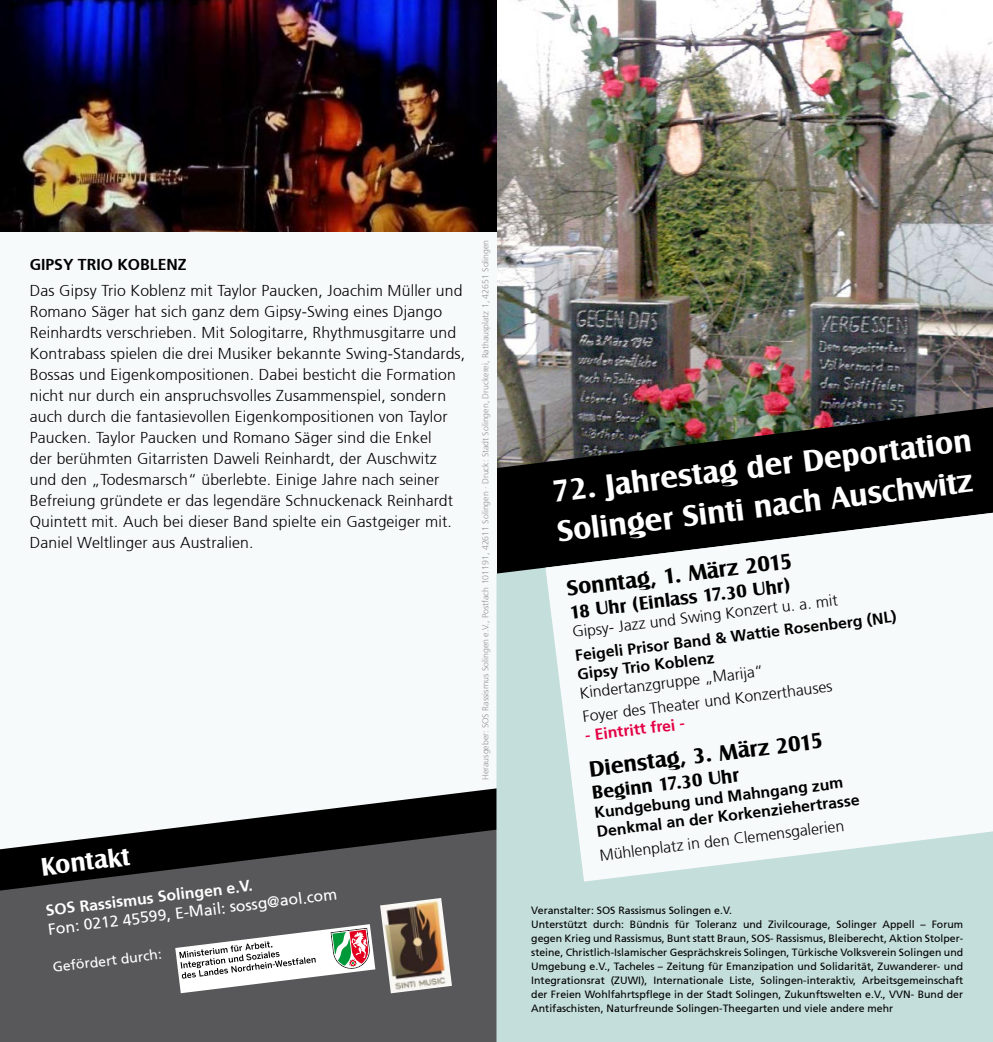
<style>
.page{position:relative;width:993px;height:1042px;background:#fff}
.page>*{position:absolute;margin:0;border:0;box-sizing:border-box;transform-origin:0 0}
.t1{font:700 31.5px "Castle T";color:#fff}
.t2{font:700 26.25px "Castle T";color:#fff}
.t3{font:700 22.75px "Castle T";color:#000}
.t4{font:700 19.25px "Castle T";color:#000}
.Fließtext{font:300 15.75px/21px "Frutiger";letter-spacing:.01em;color:#000}
.Fließtext-2{font:700 15.75px "Frutiger";color:#000}
.t5{font:15.75px "Frutiger";color:#fff}
.t6{font:700 15.75px "Frutiger";color:#fff}
.t7{font:700 15.75px "Frutiger";color:#e30045}
.t8{font:14px "Frutiger";color:#fff}
.t9{font:10.5px/14px "Frutiger";color:#000;text-align:justify}
.t10{font:300 8.75px "Frutiger";color:#929395}
.s1{font-weight:700}
</style>
<div class="page">
<img style="left:496px;top:0;width:496px;height:407px">
<img style="left:497px;top:407px;width:495px;height:106px">
<img style="left:0;top:0;width:496px;height:232px">
<div style="left:0;top:232px;width:496px;height:639px;background:#f7fafa"></div>
<div style="left:0;top:890px;width:496px;height:152px;background:#58585a"></div>
<svg style="left:175px;top:924px;width:200px;height:69px"></svg>
<img style="left:380px;top:898px;width:72px;height:95px">
<svg style="left:0;top:788px;width:496px;height:102px"></svg>
<div style="left:496px;top:513px;width:496px;height:529px;background:#c4dedb"></div>
<svg style="left:545px;top:513px;width:447px;height:368px"></svg>
<p class="Fließtext-2" style="left:30px;top:255px;width:158px">GIPSY TRIO KOBLENZ</p>
<p class="Fließtext" style="left:30px;top:280px;width:437px">Das Gipsy Trio Koblenz mit Taylor Paucken, Joachim Müller und Romano Säger hat sich ganz dem Gipsy-Swing eines Django Reinhardts verschrieben. Mit Sologitarre, Rhythmusgitarre und Kontrabass spielen die drei Musiker bekannte Swing-Standards, Bossas und Eigenkompositionen. Dabei besticht die Formation nicht nur durch ein anspruchsvolles Zusammenspiel, sondern auch durch die fantasievollen Eigenkompositionen von Taylor Paucken. Taylor Paucken und Romano Säger sind die Enkel<br>der berühmten Gitarristen Daweli Reinhardt, der Auschwitz und den „Todesmarsch“ überlebte. Einige Jahre nach seiner Befreiung gründete er das legendäre Schnuckenack Reinhardt Quintett mit. Auch bei dieser Band spielte ein Gastgeiger mit.<br>Daniel Weltlinger aus Australien.</p>
<p class="t10" style="left:480px;top:780px;width:542px;rotate:-90deg">Herausgeber: SOS Rassismus Solingen e.V., Postfach 101191, 42611 Solingen · Druck: Stadt Solingen, Druckerei, Rathausplatz 1, 42651 Solingen</p>
<p class="t2" style="left:39px;top:852px;width:91px;rotate:-7deg">Kontakt</p>
<p class="t6" style="left:45px;top:901px;width:210px;rotate:-7deg">SOS Rassismus Solingen e.V.</p>
<p class="t5" style="left:47px;top:920px;width:292px;rotate:-7deg">Fon: 0212 45599, E-Mail: sossg@aol.com</p>
<p class="t8" style="left:52px;top:959px;width:111px;rotate:-7deg">Gefördert durch:</p>
<p class="t1" style="left:550px;top:474px;width:423px;rotate:-7deg">72. Jahrestag der Deportation</p>
<p class="t1" style="left:555px;top:514px;width:419px;rotate:-7deg">Solinger Sinti nach Auschwitz</p>
<p class="t3" style="left:565px;top:575px;width:228px;rotate:-7deg">Sonntag, 1. März 2015</p>
<p class="t4" style="left:568px;top:601px;width:223px;rotate:-7deg">18 Uhr (Einlass 17.30 Uhr)</p>
<p class="Fließtext" style="left:571px;top:622px;width:268px;rotate:-7deg">Gipsy- Jazz und Swing Konzert u. a. mit</p>
<p class="Fließtext-2" style="left:574px;top:646px;width:325px;rotate:-7deg">Feigeli Prisor Band &amp; Wattie Rosenberg (NL)</p>
<p class="Fließtext" style="left:576px;top:665px;width:186px;line-height:18.9px;rotate:-7deg"><span class="s1">Gipsy Trio Koblenz<br></span>Kindertanzgruppe „Marija“</p>
<p class="Fließtext" style="left:581px;top:707px;width:253px;rotate:-7deg">Foyer des Theater und Konzerthauses</p>
<p class="t7" style="left:583px;top:726px;width:102px;rotate:-7deg">- Eintritt frei -</p>
<p class="t3" style="left:587px;top:756px;width:237px;rotate:-7deg">Dienstag, 3. März 2015</p>
<p class="t4" style="left:590px;top:782px;width:149px;rotate:-7deg">Beginn 17.30 Uhr</p>
<p class="Fließtext-2" style="left:593px;top:803px;width:252px;rotate:-7deg">Kundgebung und Mahngang zum</p>
<p class="Fließtext-2" style="left:595px;top:822px;width:266px;rotate:-7deg">Denkmal an der Korkenziehertrasse</p>
<p class="Fließtext" style="left:598px;top:845px;width:247px;rotate:-7deg">Mühlenplatz in den Clemensgalerien</p>
<p class="t9" style="left:531px;top:903px;width:202px">Veranstalter: SOS Rassismus Solingen e.V.</p>
<p class="t9" style="left:531px;top:917px;width:433px">Unterstützt durch: Bündnis für Toleranz und Zivilcourage, Solinger Appell – Forum gegen Krieg und Rassismus, Bunt statt Braun, SOS- Rassismus, Bleiberecht, Aktion Stolper&shy;steine, Christlich-Islamischer Gesprächskreis Solingen, Türkische Volksverein Solingen und Umgebung e.V., Tacheles – Zeitung für Emanzipation und Solidarität, Zuwanderer- und Integrationsrat (ZUWI), Internationale Liste, Solingen-interaktiv, Arbeitsgemeinschaft der Freien Wohlfahrtspflege in der Stadt Solingen, Zukunftswelten e.V., VVN- Bund der Antifaschisten, Naturfreunde Solingen-Theegarten und viele andere mehr</p>
</div>
